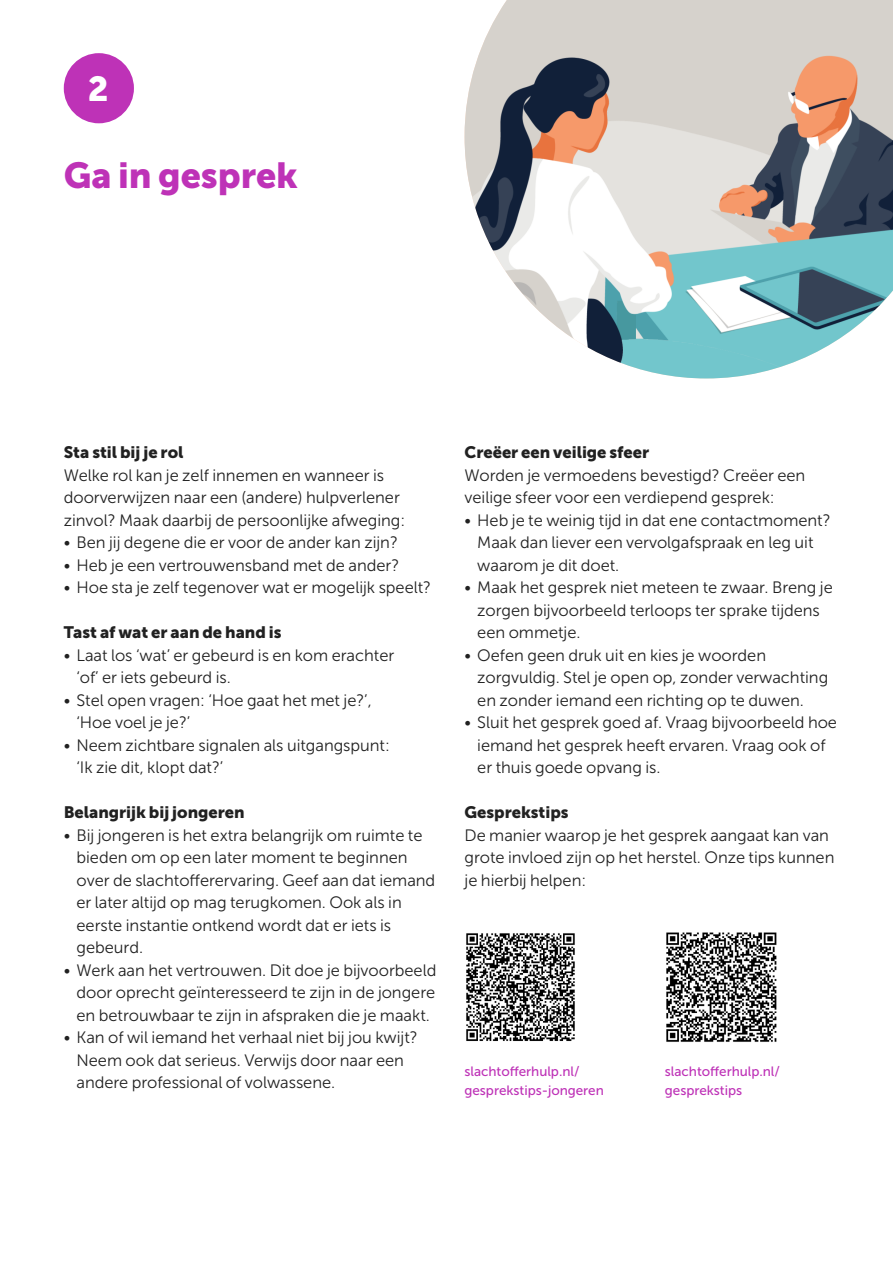
<style>
.page{position:relative;width:893px;height:1263px;background:#fff}
.page>*{position:absolute;margin:0;border:0;box-sizing:border-box;transform-origin:0 0}
.t1{font:36px "Museo Sans 900";color:#be32b7}
.t2{font:34.5px "Museo Sans 900";color:#fff}
.t3{font:16.5px/22.5px "Museo Sans 300";letter-spacing:-.005em;color:#212121}
.t4{font:16.5px "Museo Sans 900";color:#212121}
.t5{font:13.5px/19.2px "Museo Sans 500";letter-spacing:-.005em;color:#be32b7}
</style>
<div class="page">
<div style="left:64px;top:53px;width:70px;height:70px;background:#be32b7;border-radius:50%"></div>
<img style="left:466px;top:933px;width:109px;height:108px">
<img style="left:666px;top:932px;width:111px;height:110px">
<img style="left:465px;top:0;width:428px;height:378px">
<h2 class="t2" style="left:88px;top:69px;width:22px">2</h2>
<h1 class="t1" style="left:64px;top:155px;width:236px">Ga in gesprek</h1>
<p class="t4" style="left:64px;top:443px;width:121px">Sta stil bij je rol</p>
<p class="t3" style="left:64px;top:464px;width:343px">Welke rol kan je zelf innemen en wanneer is doorverwijzen naar een (andere) hulpverlener zinvol? Maak daarbij de persoonlijke afweging:</p>
<p class="t3" style="left:64px;top:531px;width:336px">• Ben jij degene die er voor de ander kan zijn?</p>
<p class="t3" style="left:64px;top:554px;width:337px">• Heb je een vertrouwensband met de ander?</p>
<p class="t3" style="left:64px;top:576px;width:369px">• Hoe sta je zelf tegenover wat er mogelijk speelt?</p>
<p class="t4" style="left:64px;top:623px;width:219px">Tast af wat er aan de hand is</p>
<p class="t3" style="left:77px;top:644px;width:319px;text-indent:-13px">• Laat los ‘wat’ er gebeurd is en kom erachter ‘of’ er iets gebeurd is.</p>
<p class="t3" style="left:77px;top:689px;width:297px;text-indent:-13px">• Stel open vragen: ‘Hoe gaat het met je?’, ‘Hoe voel je je?’</p>
<p class="t3" style="left:77px;top:734px;width:315px;text-indent:-13px">• Neem zichtbare signalen als uitgangspunt: ‘Ik zie dit, klopt dat?’</p>
<p class="t4" style="left:64px;top:803px;width:182px">Belangrijk bij jongeren</p>
<p class="t3" style="left:77px;top:824px;width:360px;text-indent:-13px">• Bij jongeren is het extra belangrijk om ruimte te bieden om op een later moment te beginnen over de slachtofferervaring. Geef aan dat iemand er later altijd op mag terugkomen. Ook als in eerste instantie ontkend wordt dat er iets is gebeurd.</p>
<p class="t3" style="left:77px;top:959px;width:361px;text-align:justify;text-indent:-13px">• Werk aan het vertrouwen. Dit doe je bijvoorbeeld door oprecht geïnteresseerd te zijn in de jongere en betrouwbaar te zijn in afspraken die je maakt.</p>
<p class="t3" style="left:77px;top:1026px;width:343px;text-indent:-13px">• Kan of wil iemand het verhaal niet bij jou kwijt?<br>Neem ook dat serieus. Verwijs door naar een andere professional of volwassene.</p>
<p class="t4" style="left:465px;top:443px;width:186px">Creëer een veilige sfeer</p>
<p class="t3" style="left:465px;top:464px;width:342px">Worden je vermoedens bevestigd? Creëer een veilige sfeer voor een verdiepend gesprek:</p>
<p class="t3" style="left:477px;top:509px;width:355px;text-indent:-13px">• Heb je te weinig tijd in dat ene contactmoment?<br>Maak dan liever een vervolgafspraak en leg uit waarom je dit doet.</p>
<p class="t3" style="left:477px;top:577px;width:357px;text-indent:-13px">• Maak het gesprek niet meteen te zwaar. Breng je zorgen bijvoorbeeld terloops ter sprake tijdens een ommetje.</p>
<p class="t3" style="left:477px;top:644px;width:352px;text-indent:-13px">• Oefen geen druk uit en kies je woorden zorgvuldig. Stel je open op, zonder verwachting en zonder iemand een richting op te duwen.</p>
<p class="t3" style="left:477px;top:712px;width:361px;text-indent:-13px">• Sluit het gesprek goed af. Vraag bijvoorbeeld hoe iemand het gesprek heeft ervaren. Vraag ook of er thuis goede opvang is.</p>
<p class="t4" style="left:465px;top:803px;width:106px">Gesprekstips</p>
<p class="t3" style="left:465px;top:824px;width:371px">De manier waarop je het gesprek aangaat kan van grote invloed zijn op het herstel. Onze tips kunnen je hierbij helpen:</p>
<p class="t5" style="left:465px;top:1061px;width:141px">slachtofferhulp.nl/ gesprekstips-jongeren</p>
<p class="t5" style="left:665px;top:1061px;width:116px">slachtofferhulp.nl/ gesprekstips</p>
</div>
